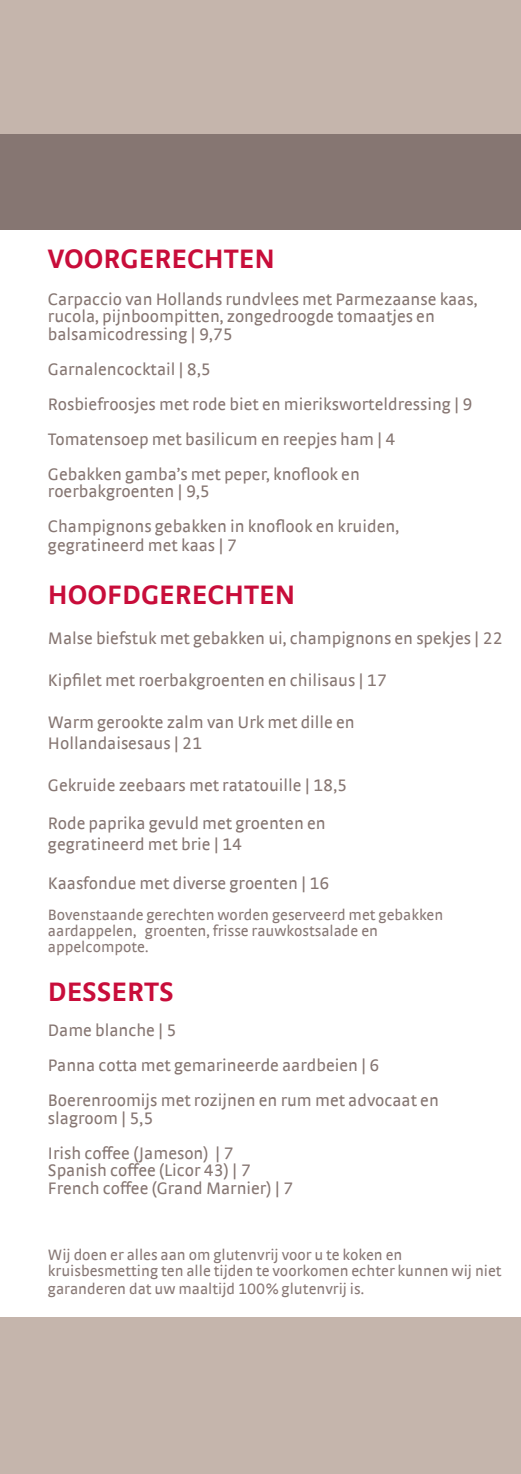
<style>
.page{position:relative;width:521px;height:1474px;background:#fff}
.page>*{position:absolute;margin:0;border:0;box-sizing:border-box;transform-origin:0 0}
.t1{font:700 28px "Strada TF";color:#c80d3a}
.t2{font:17.5px/17.5px "Strada TF";color:#867672}
.t3{font:15.75px/17.5px "Strada TF";color:#887875}
</style>
<div class="page">
<div style="left:0;top:0;width:521px;height:138px;background:#c5b5ac"></div>
<div style="left:0;top:1317px;width:521px;height:156px;background:#c5b5ac"></div>
<div style="left:0;top:134px;width:521px;height:95px;background:#867672"></div>
<p class="t1" style="left:48px;top:242px;width:229px">VOORGERECHTEN</p>
<p class="t2" style="left:48px;top:290px;width:431px">Carpaccio van Hollands rundvlees met Parmezaanse kaas, rucola, pijnboompitten, zongedroogde tomaatjes en</p>
<p class="t2" style="left:48px;top:325px;width:187px">balsamicodressing | 9,75</p>
<p class="t2" style="left:48px;top:360px;width:164px">Garnalencocktail | 8,5</p>
<p class="t2" style="left:48px;top:395px;width:426px">Rosbiefroosjes met rode biet en mieriksworteldressing | 9</p>
<p class="t2" style="left:48px;top:430px;width:349px">Tomatensoep met basilicum en reepjes ham | 4</p>
<p class="t2" style="left:48px;top:465px;width:313px">Gebakken gamba’s met peper, knoflook en</p>
<p class="t2" style="left:48px;top:482px;width:163px">roerbakgroenten | 9,5</p>
<p class="t2" style="left:48px;top:517px;width:353px">Champignons gebakken in knoflook en kruiden,</p>
<p class="t2" style="left:48px;top:536px;width:190px">gegratineerd met kaas | 7</p>
<p class="t1" style="left:48px;top:577px;width:249px">HOOFDGERECHTEN</p>
<p class="t2" style="left:48px;top:629px;width:456px">Malse biefstuk met gebakken ui, champignons en spekjes | 22</p>
<p class="t2" style="left:48px;top:671px;width:340px">Kipfilet met roerbakgroenten en chilisaus | 17</p>
<p class="t2" style="left:48px;top:713px;width:308px">Warm gerookte zalm van Urk met dille en</p>
<p class="t2" style="left:48px;top:734px;width:156px">Hollandaisesaus | 21</p>
<p class="t2" style="left:48px;top:776px;width:301px">Gekruide zeebaars met ratatouille | 18,5</p>
<p class="t2" style="left:48px;top:812px;width:279px;line-height:21px">Rode paprika gevuld met groenten en gegratineerd met brie | 14</p>
<p class="t2" style="left:48px;top:874px;width:283px">Kaasfondue met diverse groenten | 16</p>
<p class="t3" style="left:48px;top:906px;width:397px">Bovenstaande gerechten worden geserveerd met gebakken</p>
<p class="t3" style="left:48px;top:921px;width:332px">aardappelen, groenten, frisse rauwkostsalade en</p>
<p class="t3" style="left:48px;top:937px;width:102px">appelcompote.</p>
<p class="t1" style="left:48px;top:975px;width:127px">DESSERTS</p>
<p class="t2" style="left:48px;top:1021px;width:130px">Dame blanche | 5</p>
<p class="t2" style="left:48px;top:1056px;width:333px">Panna cotta met gemarineerde aardbeien | 6</p>
<p class="t2" style="left:48px;top:1091px;width:392px">Boerenroomijs met rozijnen en rum met advocaat en</p>
<p class="t2" style="left:48px;top:1108px;width:107px">slagroom | 5,5</p>
<p class="t2" style="left:48px;top:1143px;width:187px">Irish coffee (Jameson) | 7</p>
<p class="t2" style="left:48px;top:1161px;width:204px">Spanish coffee (Licor 43) | 7</p>
<p class="t2" style="left:48px;top:1178px;width:247px">French coffee (Grand Marnier) | 7</p>
<p class="t3" style="left:48px;top:1246px;width:356px">Wij doen er alles aan om glutenvrij voor u te koken en</p>
<p class="t3" style="left:48px;top:1261px;width:455px">kruisbesmetting ten alle tijden te voorkomen echter kunnen wij niet garanderen dat uw maaltijd 100% glutenvrij is.</p>
</div>
